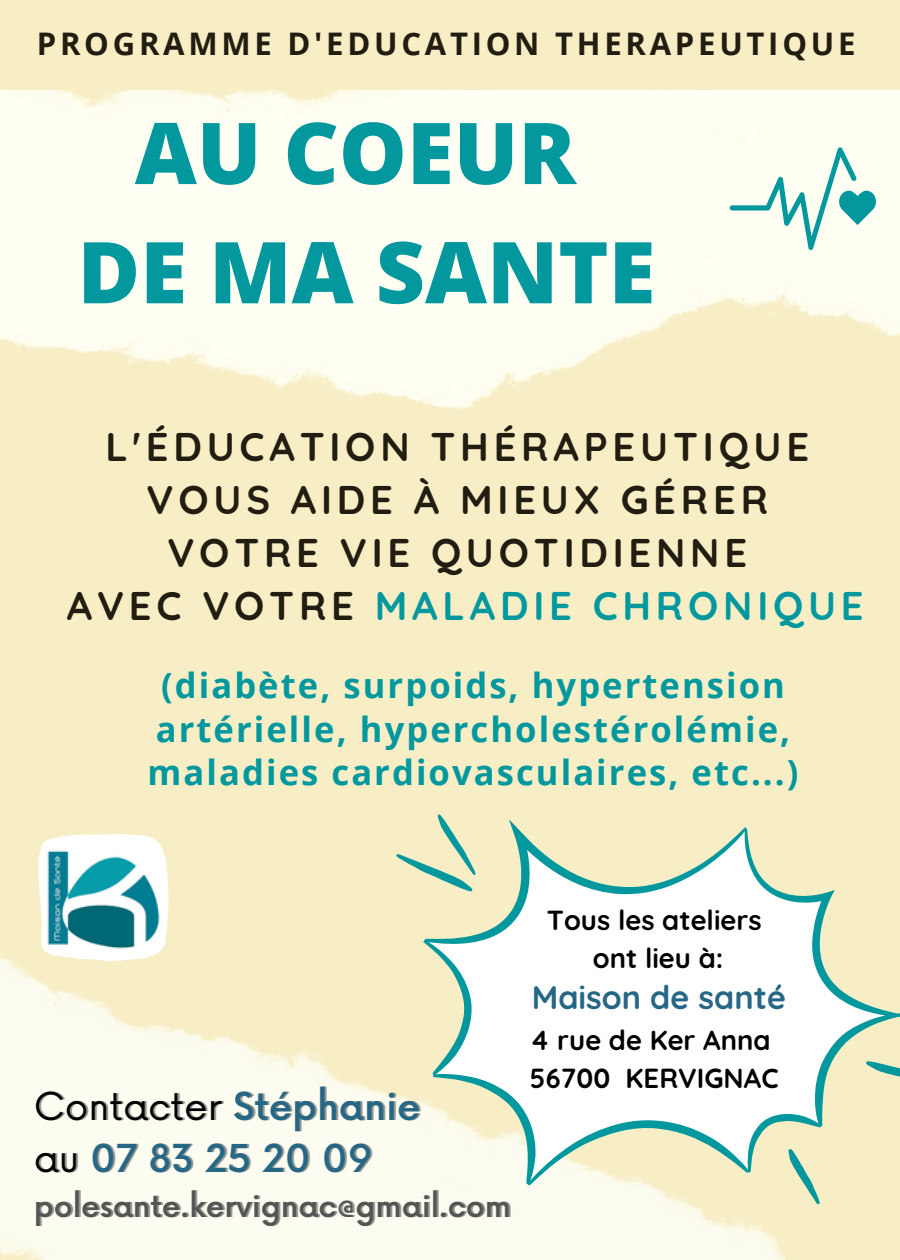
<style>
.page{position:relative;width:900px;height:1260px;background:#f8eec5}
.page>*{position:absolute;margin:0;border:0;box-sizing:border-box;transform-origin:0 0}
.t1{font:800 85.5px/119.2px "Open Sans";color:#03989e;text-align:center}
.t2{font:700 40px/52.8px "Quicksand";letter-spacing:.12em;color:#211d10;text-align:center}
.t3{font:500 37.5px/52.5px "Now";color:#266786}
.t4{font:700 34.5px/43px "Open Sans";letter-spacing:.06em;color:#03989e;text-align:center}
.t5{font:700 32.5px "Quicksand";color:#266786}
.t6{font:700 31px "Open Sans";letter-spacing:.12em;color:#211d10}
.t7{font:500 30px "Now";color:#545454}
.t8{font:700 27.5px/37.5px "Quicksand";color:#000;text-align:center}
.s1{color:#03989e}
.s2{font-weight:400;color:#000}
.s3{font-weight:400;color:rgb(0 0 0/.4)}
</style>
<div class="page">
<img style="left:0;top:90px;width:900px;height:319px">
<svg style="left:730px;top:147px;width:146px;height:103px"></svg>
<img style="left:0;top:887px;width:786px;height:373px">
<svg style="left:423px;top:819px;width:477px;height:367px;fill:#fff"></svg>
<svg style="left:396px;top:814px;width:80px;height:77px"></svg>
<svg style="left:866px;top:1061px;width:34px;height:26px"></svg>
<svg style="left:788px;top:1149px;width:32px;height:55px"></svg>
<img style="left:38px;top:834px;width:130px;height:127px">
<p class="t6" style="left:37px;top:22px;width:820px">PROGRAMME D'EDUCATION THERAPEUTIQUE</p>
<h1 class="t1" style="left:78px;top:91px;width:579px">AU COEUR<br>DE MA SANTE</h1>
<p class="t2" style="left:67px;top:420px;width:798px">L'ÉDUCATION THÉRAPEUTIQUE<br>VOUS AIDE À MIEUX GÉRER<br>VOTRE VIE QUOTIDIENNE<br>AVEC VOTRE <span class="s1">MALADIE CHRONIQUE</span></p>
<p class="t4" style="left:148px;top:663px;width:653px">(diabète, surpoids, hypertension artérielle, hypercholestérolémie, maladies cardiovasculaires, etc...)</p>
<p class="t3" style="left:34px;top:1082px;width:388px"><span class="s2">Contacter</span> Stéphanie <span class="s3">au</span> 07 83 25 20 09</p>
<p class="t7" style="left:34px;top:1190px;width:479px">polesante.kervignac@gmail.com</p>
<p class="t8" style="left:547px;top:901px;width:216px">Tous les ateliers ont lieu à:</p>
<p class="t5" style="left:532px;top:976px;width:256px">Maison de santé</p>
<p class="t8" style="left:530px;top:1021px;width:250px;text-align:left">4 rue de Ker Anna<br>56700 KERVIGNAC</p>
</div>
